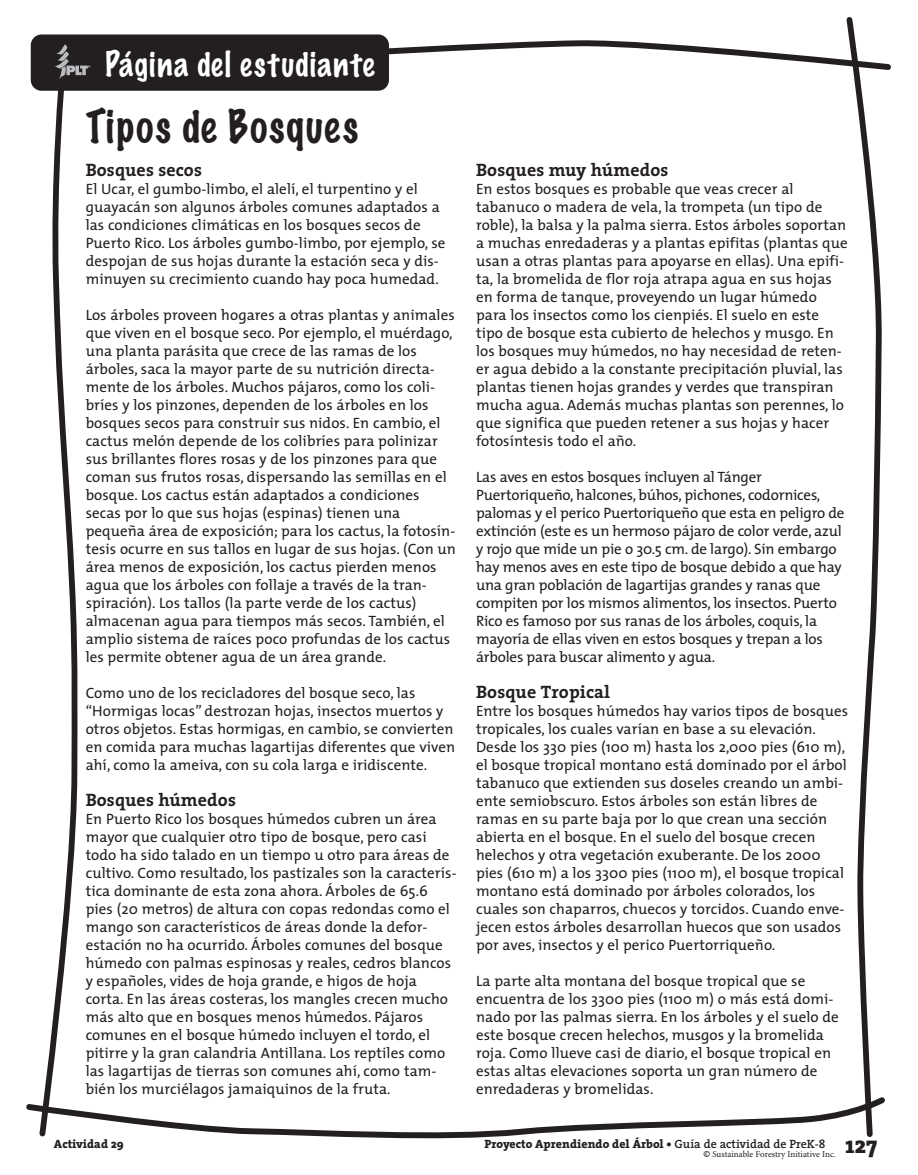
<style>
.page{position:relative;width:918px;height:1175px;background:#fff}
.page>*{position:absolute;margin:0;border:0;box-sizing:border-box;transform-origin:0 0}
.t1{font:100 42px "Marker Felt";letter-spacing:.04em;color:#231f20}
.t2{font:100 31.5px "Marker Felt";letter-spacing:.045em;color:#fff}
.t3{font:800 24px "The Serif";color:#231f20}
.t4{font:700 18px "The Serif";letter-spacing:.005em;color:#231f20}
.t5{font:15px/18px "The Mix";letter-spacing:.005em;color:#231f20}
.t6{font:800 12px "The Serif";color:#231f20}
.t7{font:9px "Minion Pro";color:#231f20}
.s1{font-weight:600}
.s2{font-family:"The Mix"}
</style>
<div class="page">
<svg style="left:381px;top:40px;width:510px;height:51px"></svg>
<svg style="left:26px;top:1097px;width:859px;height:41px"></svg>
<svg style="left:37px;top:90px;width:43px;height:1048px"></svg>
<svg style="left:844px;top:17px;width:39px;height:1121px"></svg>
<div style="left:31px;top:34px;width:358px;height:57px;background:#231f20;border-radius:11px"></div>
<img style="left:55px;top:44px;width:36px;height:35px">
<h2 class="t2" style="left:105px;top:42px;width:271px">Página del estudiante</h2>
<h1 class="t1" style="left:86px;top:97px;width:274px">Tipos de Bosques</h1>
<p class="t4" style="left:86px;top:163px;width:118px">Bosques secos</p>
<p class="t5" style="left:86px;top:181px;width:361px">El Ucar, el gumbo-limbo, el alelí, el turpentino y el guayacán son algunos árboles comunes adaptados a las condiciones climáticas en los bosques secos de Puerto Rico. Los árboles gumbo-limbo, por ejemplo, se despojan de sus hojas durante la estación seca y dis&shy;minuyen su crecimiento cuando hay poca humedad.</p>
<p class="t5" style="left:86px;top:307px;width:372px">Los árboles proveen hogares a otras plantas y animales que viven en el bosque seco. Por ejemplo, el muérdago, una planta parásita que crece de las ramas de los árboles, saca la mayor parte de su nutrición directa&shy;mente de los árboles. Muchos pájaros, como los coli&shy;bríes y los pinzones, dependen de los árboles en los bosques secos para construir sus nidos. En cambio, el cactus melón depende de los colibríes para polinizar sus brillantes flores rosas y de los pinzones para que coman sus frutos rosas, dispersando las semillas en el bosque. Los cactus están adaptados a condiciones secas por lo que sus hojas (espinas) tienen una pequeña área de exposición; para los cactus, la fotosín&shy;tesis ocurre en sus tallos en lugar de sus hojas. (Con un área menos de exposición, los cactus pierden menos agua que los árboles con follaje a través de la tran&shy;spiración). Los tallos (la parte verde de los cactus) almacenan agua para tiempos más secos. También, el amplio sistema de raíces poco profundas de los cactus les permite obtener agua de un área grande.</p>
<p class="t5" style="left:86px;top:685px;width:371px">Como uno de los recicladores del bosque seco, las “Hormigas locas” destrozan hojas, insectos muertos y otros objetos. Estas hormigas, en cambio, se convierten en comida para muchas lagartijas diferentes que viven ahí, como la ameiva, con su cola larga e iridiscente.</p>
<p class="t4" style="left:86px;top:793px;width:152px">Bosques húmedos</p>
<p class="t5" style="left:86px;top:811px;width:372px">En Puerto Rico los bosques húmedos cubren un área mayor que cualquier otro tipo de bosque, pero casi todo ha sido talado en un tiempo u otro para áreas de cultivo. Como resultado, los pastizales son la caracterís&shy;tica dominante de esta zona ahora. Árboles de 65.6 pies (20 metros) de altura con copas redondas como el mango son característicos de áreas donde la defor&shy;estación no ha ocurrido. Árboles comunes del bosque húmedo con palmas espinosas y reales, cedros blancos y españoles, vides de hoja grande, e higos de hoja corta. En las áreas costeras, los mangles crecen mucho más alto que en bosques menos húmedos. Pájaros comunes en el bosque húmedo incluyen el tordo, el pitirre y la gran calandria Antillana. Los reptiles como las lagartijas de tierras son comunes ahí, como tam&shy;bién los murciélagos jamaiquinos de la fruta.</p>
<p class="t4" style="left:476px;top:163px;width:194px">Bosques muy húmedos</p>
<p class="t5" style="left:476px;top:181px;width:373px">En estos bosques es probable que veas crecer al tabanuco o madera de vela, la trompeta (un tipo de roble), la balsa y la palma sierra. Estos árboles soportan a muchas enredaderas y a plantas epifitas (plantas que usan a otras plantas para apoyarse en ellas). Una epifi&shy;ta, la bromelida de flor roja atrapa agua en sus hojas en forma de tanque, proveyendo un lugar húmedo para los insectos como los cienpiés. El suelo en este tipo de bosque esta cubierto de helechos y musgo. En los bosques muy húmedos, no hay necesidad de reten&shy;er agua debido a la constante precipitación pluvial, las plantas tienen hojas grandes y verdes que transpiran mucha agua. Además muchas plantas son perennes, lo que significa que pueden retener a sus hojas y hacer fotosíntesis todo el año.</p>
<p class="t5" style="left:476px;top:469px;width:370px">Las aves en estos bosques incluyen al Tánger Puertoriqueño, halcones, búhos, pichones, codornices, palomas y el perico Puertoriqueño que esta en peligro de extinción (este es un hermoso pájaro de color verde, azul y rojo que mide un pie o 30.5 cm. de largo). Sin embargo hay menos aves en este tipo de bosque debido a que hay una gran población de lagartijas grandes y ranas que compiten por los mismos alimentos, los insectos. Puerto Rico es famoso por sus ranas de los árboles, coquis, la mayoría de ellas viven en estos bosques y trepan a los árboles para buscar alimento y agua.</p>
<p class="t4" style="left:476px;top:685px;width:136px">Bosque Tropical</p>
<p class="t5" style="left:476px;top:703px;width:374px">Entre los bosques húmedos hay varios tipos de bosques tropicales, los cuales varían en base a su elevación.<br>Desde los 330 pies (100 m) hasta los 2,000 pies (610 m), el bosque tropical montano está dominado por el árbol tabanuco que extienden sus doseles creando un ambi&shy;ente semiobscuro. Estos árboles son están libres de ramas en su parte baja por lo que crean una sección abierta en el bosque. En el suelo del bosque crecen helechos y otra vegetación exuberante. De los 2000 pies (610 m) a los 3300 pies (1100 m), el bosque tropical montano está dominado por árboles colorados, los cuales son chaparros, chuecos y torcidos. Cuando enve&shy;jecen estos árboles desarrollan huecos que son usados por aves, insectos y el perico Puertorriqueño.</p>
<p class="t5" style="left:476px;top:973px;width:364px">La parte alta montana del bosque tropical que se encuentra de los 3300 pies (1100 m) o más está domi&shy;nado por las palmas sierra. En los árboles y el suelo de este bosque crecen helechos, musgos y la bromelida roja. Como llueve casi de diario, el bosque tropical en estas altas elevaciones soporta un gran número de enredaderas y bromelidas.</p>
<p class="t6" style="left:54px;top:1139px;width:71px">Actividad 29</p>
<p class="t6" style="left:484px;top:1139px;width:342px">Proyecto Aprendiendo del Árbol • <span class="s1">Guía de actividad de PreK-8</span></p>
<p class="t7" style="left:703px;top:1148px;width:134px"><span class="s2">©</span> Sustainable Forestry Initiative Inc.</p>
<h3 class="t3" style="left:846px;top:1137px;width:33px">127</h3>
</div>
